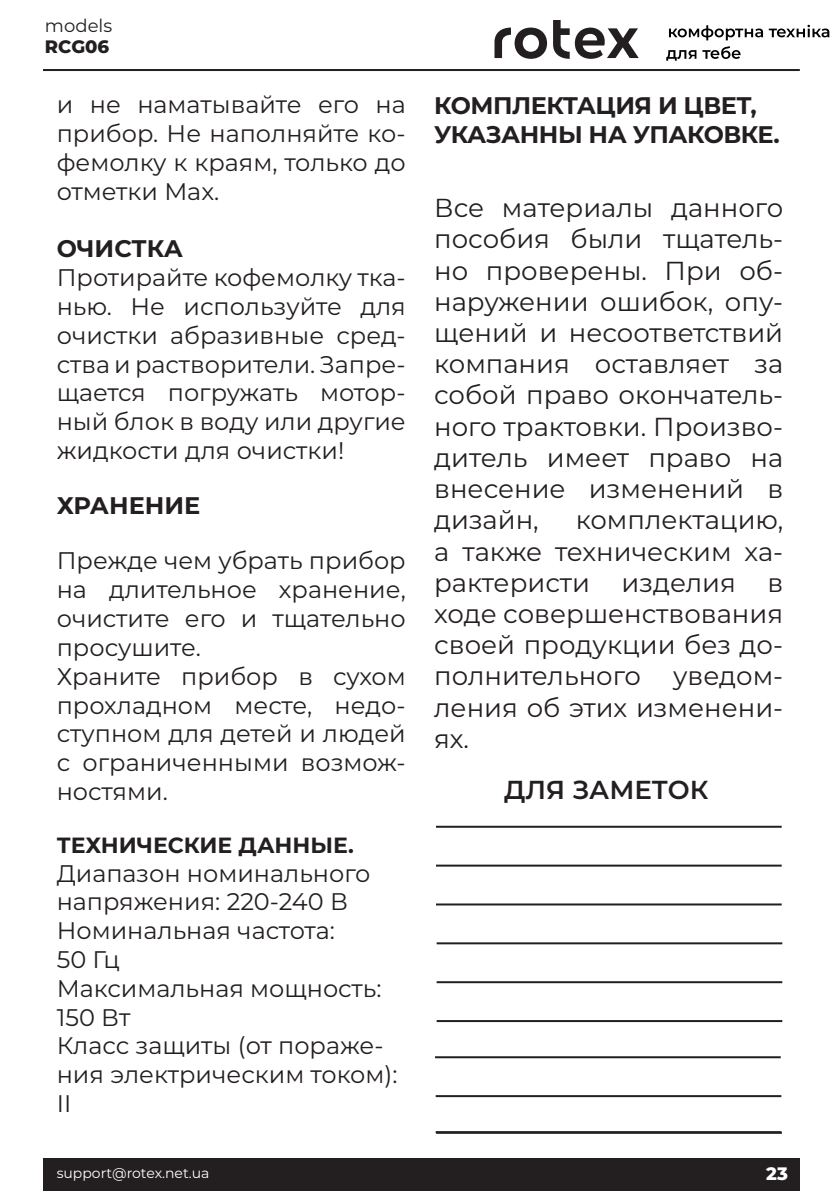
<style>
.page{position:relative;width:840px;height:1191px;background:#fff}
.page>*{position:absolute;margin:0;border:0;box-sizing:border-box;transform-origin:0 0}
.t1{font:26px/31.2px "Montserrat";color:#231f20;text-align:justify}
.t2{font:600 26px "Montserrat";color:#231f20}
.t3{font:24px/28.8px "Montserrat";color:#231f20;text-align:justify}
.t4{font:700 24px "Montserrat";letter-spacing:-.02em;color:#231f20}
.t5{font:700 24px "Montserrat";color:#231f20}
.t6{font:700 22px "Montserrat";color:#231f20}
.t7{font:18px "Montserrat";color:#231f20}
.t8{font:800 18px "Montserrat";color:#231f20}
.t9{font:800 18px "Montserrat";color:#fff}
.t10{font:14px "Montserrat";color:#fff}
</style>
<div class="page">
<hr style="left:43px;top:69px;width:756px;height:2px;background:#231f20">
<div style="left:43px;top:1158px;width:756px;height:33px;background:#231f20"></div>
<svg style="left:494px;top:20px;width:144px;height:39px"></svg>
<svg style="left:666px;top:25px;width:162px;height:36px"></svg>
<hr style="left:436px;top:942px;width:345px;height:2px;background:#231f20">
<hr style="left:436px;top:864px;width:345px;height:2px;background:#231f20">
<hr style="left:436px;top:1020px;width:345px;height:2px;background:#231f20">
<hr style="left:436px;top:825px;width:345px;height:2px;background:#231f20">
<hr style="left:436px;top:981px;width:345px;height:2px;background:#231f20">
<hr style="left:436px;top:903px;width:345px;height:2px;background:#231f20">
<hr style="left:435px;top:1095px;width:345px;height:2px;background:#231f20">
<hr style="left:435px;top:1056px;width:345px;height:2px;background:#231f20">
<hr style="left:435px;top:1131px;width:345px;height:2px;background:#231f20">
<hr style="left:436px;top:1131px;width:345px;height:2px;background:#231f20">
<p class="t7" style="left:45px;top:13px;width:69px">models</p>
<p class="t8" style="left:45px;top:34px;width:66px">RCG06</p>
<p class="t3" style="left:57px;top:89px;width:350px">и не наматывайте его на прибор. Не наполняйте ко&shy;фемолку к краям, только до отметки Max.</p>
<p class="t4" style="left:57px;top:231px;width:128px">ОЧИСТКА</p>
<p class="t3" style="left:57px;top:262px;width:350px">Протирайте кофемолку тка&shy;нью. Не используйте для очистки абразивные сред&shy;ства и растворители. Запре&shy;щается погружать мотор&shy;ный блок в воду или другие жидкости для очистки!</p>
<p class="t5" style="left:57px;top:488px;width:145px">ХРАНЕНИЕ</p>
<p class="t3" style="left:57px;top:545px;width:350px">Прежде чем убрать прибор на длительное хранение, очистите его и тщательно просушите.</p>
<p class="t3" style="left:57px;top:661px;width:350px">Храните прибор в сухом прохладном месте, недо&shy;ступном для детей и людей с ограниченными возмож&shy;ностями.</p>
<p class="t6" style="left:57px;top:829px;width:298px">ТЕХНИЧЕСКИЕ ДАННЫЕ.</p>
<p class="t3" style="left:57px;top:857px;width:315px">Диапазон номинального</p>
<p class="t3" style="left:57px;top:886px;width:292px">напряжения: 220-240 В</p>
<p class="t3" style="left:57px;top:915px;width:279px">Номинальная частота:</p>
<p class="t3" style="left:57px;top:944px;width:65px">50 Гц</p>
<p class="t3" style="left:57px;top:973px;width:326px">Максимальная мощность:</p>
<p class="t3" style="left:57px;top:1001px;width:75px">150 Вт</p>
<p class="t3" style="left:57px;top:1030px;width:342px;text-align:left">Класс защиты (от пораже&shy;ния электрическим током):<br>II</p>
<p class="t4" style="left:434px;top:88px;width:324px">КОМПЛЕКТАЦИЯ И ЦВЕТ,</p>
<p class="t4" style="left:434px;top:117px;width:347px">УКАЗАННЫ НА УПАКОВКЕ.</p>
<p class="t1" style="left:434px;top:191px;width:350px">Все материалы данного пособия были тщатель&shy;но проверены. При об&shy;наружении ошибок, опу&shy;щений и несоответствий компания оставляет за собой право окончатель&shy;ного трактовки. Произво&shy;дитель имеет право на внесение изменений в дизайн,</p>
<p class="t1" style="left:434px;top:503px;width:350px;text-indent:141px">комплектацию, а также техническим ха&shy;рактеристи изделия в ходе совершенствования своей продукции без до&shy;полнительного уведом&shy;ления об этих изменени&shy;ях.</p>
<p class="t2" style="left:504px;top:771px;width:206px">ДЛЯ ЗАМЕТОК</p>
<p class="t10" style="left:57px;top:1163px;width:154px">support@rotex.net.ua</p>
<p class="t9" style="left:765px;top:1160px;width:23px">23</p>
</div>
